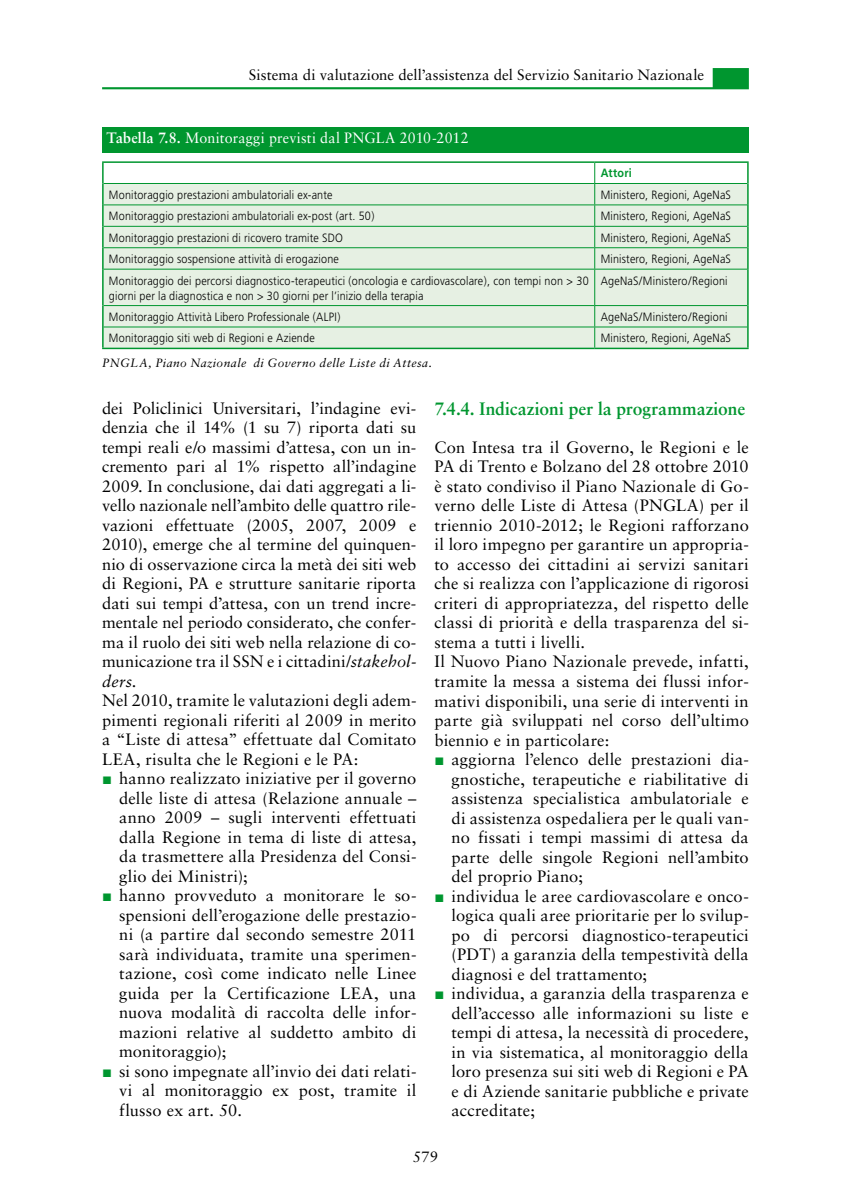
<style>
.page{position:relative;width:851px;height:1191px;background:#fff}
.page>*{position:absolute;margin:0;border:0;box-sizing:border-box;transform-origin:0 0}
.t1{font:700 18px "Sabon LT Std";color:#00962f}
.t2{font:16.5px/19.5px "Sabon LT Std";letter-spacing:.01em;color:#000;text-align:justify}
.t3{font:15px "Sabon LT Std";letter-spacing:.005em;color:#000}
.t4{font:15px "Sabon LT Std";letter-spacing:.015em;color:#fff;scale:.95 1}
.t5{font:300 12px/15px "Frutiger";letter-spacing:.015em;color:#000;scale:.9 1}
.t6{font:italic 12px "Sabon LT Std";letter-spacing:.035em;color:#000}
.t7{font:700 12px "Frutiger";letter-spacing:.02em;color:#00962f;scale:.9 1}
.s1{font-weight:700}
.s2{font-style:italic}
.s3{font-family:"Times New Roman";color:#00962f}
</style>
<div class="page">
<svg style="left:102px;top:68px;width:646px;height:21px"></svg>
<div style="left:102px;top:128px;width:646px;height:25px;background:#00962f"></div>
<div style="left:104px;top:184px;width:643px;height:164px;background:#e6f0e3"></div>
<hr style="left:102px;top:161px;width:492px;height:2px;background:#00962f">
<hr style="left:102px;top:163px;width:2px;height:20px;background:#00962f">
<hr style="left:594px;top:161px;width:154px;height:2px;background:#00962f">
<hr style="left:102px;top:183px;width:2px;height:22px;background:#00962f">
<hr style="left:102px;top:205px;width:2px;height:21px;background:#00962f">
<hr style="left:102px;top:226px;width:2px;height:22px;background:#00962f">
<hr style="left:102px;top:248px;width:2px;height:21px;background:#00962f">
<svg style="left:747px;top:163px;width:1px;height:106px"></svg>
<hr style="left:102px;top:269px;width:2px;height:36px;background:#00962f">
<hr style="left:747px;top:269px;width:1px;height:36px;background:#00962f">
<hr style="left:102px;top:305px;width:2px;height:22px;background:#00962f">
<hr style="left:102px;top:327px;width:2px;height:21px;background:#00962f">
<svg style="left:747px;top:305px;width:1px;height:43px"></svg>
<hr style="left:102px;top:348px;width:492px;height:1px;background:#00962f">
<hr style="left:594px;top:348px;width:154px;height:1px;background:#00962f">
<hr style="left:104px;top:183px;width:490px;height:1px;background:#00962f">
<hr style="left:594px;top:183px;width:153px;height:1px;background:#00962f">
<hr style="left:104px;top:204px;width:490px;height:1px;background:#00962f">
<hr style="left:594px;top:204px;width:153px;height:1px;background:#00962f">
<hr style="left:104px;top:226px;width:490px;height:1px;background:#00962f">
<hr style="left:594px;top:226px;width:153px;height:1px;background:#00962f">
<hr style="left:104px;top:247px;width:490px;height:1px;background:#00962f">
<hr style="left:594px;top:247px;width:153px;height:1px;background:#00962f">
<svg style="left:594px;top:163px;width:1px;height:106px"></svg>
<hr style="left:104px;top:269px;width:490px;height:1px;background:#00962f">
<hr style="left:594px;top:269px;width:153px;height:1px;background:#00962f">
<hr style="left:594px;top:269px;width:1px;height:36px;background:#00962f">
<hr style="left:104px;top:305px;width:490px;height:1px;background:#00962f">
<hr style="left:594px;top:305px;width:153px;height:1px;background:#00962f">
<hr style="left:104px;top:326px;width:490px;height:1px;background:#00962f">
<hr style="left:594px;top:326px;width:153px;height:1px;background:#00962f">
<svg style="left:594px;top:306px;width:1px;height:42px"></svg>
<p class="t3" style="left:249px;top:65px;width:456px">Sistema di valutazione dell’assistenza del Servizio Sanitario Nazionale</p>
<p class="t4" style="left:106px;top:129px;width:383px"><span class="s1">Tabella 7.8.</span> Monitoraggi previsti dal PNGLA 2010-2012</p>
<p class="t7" style="left:600px;top:166px;width:36px">Attori</p>
<p class="t5" style="left:109px;top:187px;width:250px">Monitoraggio prestazioni ambulatoriali ex-ante</p>
<p class="t5" style="left:600px;top:187px;width:146px">Ministero, Regioni, AgeNaS</p>
<p class="t5" style="left:109px;top:209px;width:296px">Monitoraggio prestazioni ambulatoriali ex-post (art. 50)</p>
<p class="t5" style="left:600px;top:209px;width:146px">Ministero, Regioni, AgeNaS</p>
<p class="t5" style="left:109px;top:230px;width:261px">Monitoraggio prestazioni di ricovero tramite SDO</p>
<p class="t5" style="left:600px;top:230px;width:146px">Ministero, Regioni, AgeNaS</p>
<p class="t5" style="left:109px;top:251px;width:257px">Monitoraggio sospensione attività di erogazione</p>
<p class="t5" style="left:600px;top:251px;width:146px">Ministero, Regioni, AgeNaS</p>
<p class="t5" style="left:109px;top:273px;width:534px">Monitoraggio dei percorsi diagnostico-terapeutici (oncologia e cardiovascolare), con tempi non &gt; 30 giorni per la diagnostica e non &gt; 30 giorni per l’inizio della terapia</p>
<p class="t5" style="left:600px;top:273px;width:142px">AgeNaS/Ministero/Regioni</p>
<p class="t5" style="left:109px;top:309px;width:259px">Monitoraggio Attività Libero Professionale (ALPI)</p>
<p class="t5" style="left:600px;top:309px;width:142px">AgeNaS/Ministero/Regioni</p>
<p class="t5" style="left:109px;top:331px;width:230px">Monitoraggio siti web di Regioni e Aziende</p>
<p class="t5" style="left:600px;top:331px;width:146px">Ministero, Regioni, AgeNaS</p>
<p class="t6" style="left:102px;top:356px;width:331px">PNGLA, Piano Nazionale di Governo delle Liste di Attesa.</p>
<p class="t2" style="left:102px;top:398px;width:316px;text-align:left">dei Policlinici Universitari, l’indagine evi&shy;denzia che il 14% (1 su 7) riporta dati su tempi reali e/o massimi d’attesa, con un in&shy;cremento pari al 1% rispetto all’indagine 2009. In conclusione, dai dati aggregati a li&shy;vello nazionale nell’ambito delle quattro rile&shy;vazioni effettuate (2005, 2007, 2009 e 2010), emerge che al termine del quinquen&shy;nio di osservazione circa la metà dei siti web di Regioni, PA e strutture sanitarie riporta dati sui tempi d’attesa, con un trend incre&shy;mentale nel periodo considerato, che confer&shy;ma il ruolo dei siti web nella relazione di co&shy;municazione tra il SSN e i cittadini/<span class="s2">stakehol&shy;ders</span>.<br>Nel 2010, tramite le valutazioni degli adem&shy;pimenti regionali riferiti al 2009 in merito a “Liste di attesa” effettuate dal Comitato LEA, risulta che le Regioni e le PA:</p>
<p class="t2" style="left:119px;top:768px;width:299px;text-indent:-17px"><span class="s3">■</span> hanno realizzato iniziative per il governo delle liste di attesa (Relazione annuale – anno 2009 – sugli interventi effettuati dalla Regione in tema di liste di attesa, da trasmettere alla Presidenza del Consi&shy;glio dei Ministri);</p>
<p class="t2" style="left:119px;top:885px;width:299px;text-indent:-17px"><span class="s3">■</span> hanno provveduto a monitorare le so&shy;spensioni dell’erogazione delle prestazio&shy;ni (a partire dal secondo semestre 2011 sarà individuata, tramite una sperimen&shy;tazione, così come indicato nelle Linee guida per la Certificazione LEA, una nuova modalità di raccolta delle infor&shy;mazioni relative al suddetto ambito di monitoraggio);</p>
<p class="t2" style="left:119px;top:1061px;width:299px;text-indent:-17px"><span class="s3">■</span> si sono impegnate all’invio dei dati relati&shy;vi al monitoraggio ex post, tramite il flusso ex art. 50.</p>
<p class="t1" style="left:434px;top:397px;width:312px">7.4.4. Indicazioni per la programmazione</p>
<p class="t2" style="left:434px;top:437px;width:316px;text-align:left">Con Intesa tra il Governo, le Regioni e le PA di Trento e Bolzano del 28 ottobre 2010 è stato condiviso il Piano Nazionale di Go&shy;verno delle Liste di Attesa (PNGLA) per il triennio 2010-2012; le Regioni rafforzano il loro impegno per garantire un appropria&shy;to accesso dei cittadini ai servizi sanitari che si realizza con l’applicazione di rigorosi criteri di appropriatezza, del rispetto delle classi di priorità e della trasparenza del si&shy;stema a tutti i livelli.<br>Il Nuovo Piano Nazionale prevede, infatti, tramite la messa a sistema dei flussi infor&shy;mativi disponibili, una serie di interventi in parte già sviluppati nel corso dell’ultimo biennio e in particolare:</p>
<p class="t2" style="left:451px;top:749px;width:299px;text-indent:-17px"><span class="s3">■</span> aggiorna l’elenco delle prestazioni dia&shy;gnostiche, terapeutiche e riabilitative di assistenza specialistica ambulatoriale e di assistenza ospedaliera per le quali van&shy;no fissati i tempi massimi di attesa da parte delle singole Regioni nell’ambito del proprio Piano;</p>
<p class="t2" style="left:451px;top:886px;width:299px;text-indent:-17px"><span class="s3">■</span> individua le aree cardiovascolare e onco&shy;logica quali aree prioritarie per lo svilup&shy;po di percorsi diagnostico-terapeutici (PDT) a garanzia della tempestività della diagnosi e del trattamento;</p>
<p class="t2" style="left:451px;top:983px;width:299px;text-indent:-17px"><span class="s3">■</span> individua, a garanzia della trasparenza e dell’accesso alle informazioni su liste e tempi di attesa, la necessità di procedere, in via sistematica, al monitoraggio della loro presenza sui siti web di Regioni e PA e di Aziende sanitarie pubbliche e private accreditate;</p>
<p class="t3" style="left:413px;top:1147px;width:27px">579</p>
</div>
